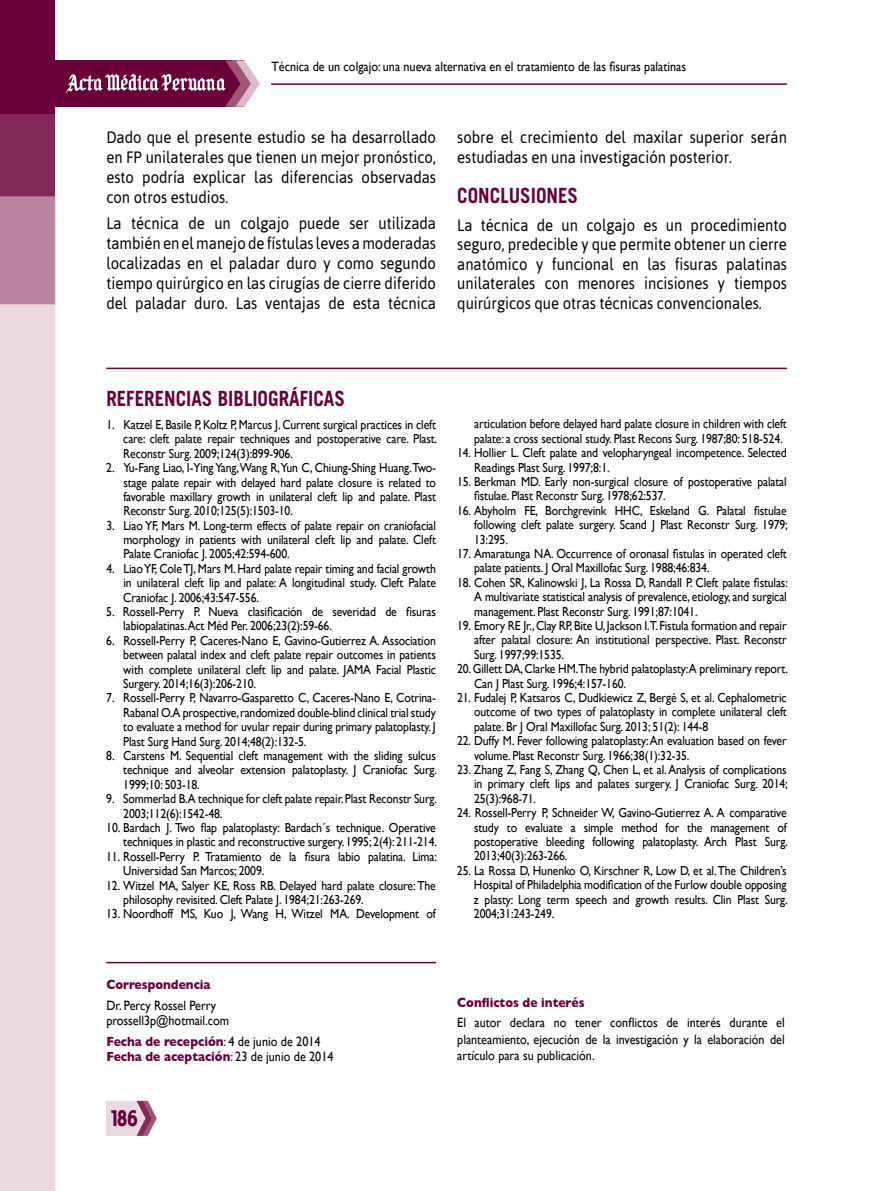
<style>
.page{position:relative;width:872px;height:1191px;background:#fff}
.page>*{position:absolute;margin:0;border:0;box-sizing:border-box;transform-origin:0 0}
.t1{font:22.5px "Milocha";color:#690039;scale:.87 1}
.t2{font:700 21px "Trade Gothic";color:#690039;scale:.9 1}
.t3{font:16.5px/20px "Asap";color:#000;text-align:justify;scale:.9 1}
.t4{font:13.5px/16.2px "Gill Sans";color:#000;scale:.9 1}
.t5{font:700 13.5px/15px "Gill Sans";color:#690039;scale:.9 1}
.t6{font:13.05px/14.4px "Gill Sans";letter-spacing:-.01em;color:#000;text-align:justify;scale:.9 1}
.s1{font-weight:400}
.s2{font-weight:400;color:#000}
</style>
<div class="page">
<div style="left:106px;top:1100px;width:42px;height:35px;background:#ebd9e2"></div>
<svg style="left:137px;top:1100px;width:20px;height:35px"></svg>
<div style="left:0;top:0;width:55px;height:114px;background:#690039"></div>
<div style="left:0;top:114px;width:55px;height:82px;background:#832957"></div>
<div style="left:0;top:196px;width:55px;height:109px;background:#bb849e"></div>
<div style="left:0;top:305px;width:55px;height:886px;background:#ebd9e2"></div>
<div style="left:55px;top:60px;width:189px;height:47px;background:#690039"></div>
<hr style="left:271px;top:83px;width:516px;height:2px;background:#690039">
<svg style="left:65px;top:60px;width:195px;height:47px"></svg>
<hr style="left:106px;top:962px;width:330px;height:1px;background:#690039">
<hr style="left:106px;top:368px;width:681px;height:1px;background:#690039">
<p class="t4" style="left:271px;top:58px;width:462px">Técnica de un colgajo: una nueva alternativa en el tratamiento de las fisuras palatinas</p>
<p class="t3" style="left:106px;top:127px;width:368px">Dado que el presente estudio se ha desarrollado en FP unilaterales que tienen un mejor pronóstico, esto podría explicar las diferencias observadas con otros estudios.</p>
<p class="t3" style="left:106px;top:213px;width:368px">La técnica de un colgajo puede ser utilizada también en el manejo de fístulas leves a moderadas localizadas en el paladar duro y como segundo tiempo quirúrgico en las cirugías de cierre diferido del paladar duro. Las ventajas de esta técnica</p>
<p class="t3" style="left:457px;top:127px;width:368px">sobre el crecimiento del maxilar superior serán estudiadas en una investigación posterior.</p>
<h2 class="t2" style="left:457px;top:182px;width:136px">CONCLUSIONES</h2>
<p class="t3" style="left:457px;top:215px;width:368px">La técnica de un colgajo es un procedimiento seguro, predecible y que permite obtener un cierre anatómico y funcional en las fisuras palatinas unilaterales con menores incisiones y tiempos quirúrgicos que otras técnicas convencionales.</p>
<h2 class="t2" style="left:106px;top:385px;width:266px">REFERENCIAS BIBLIOGRÁFICAS</h2>
<p class="t6" style="left:123px;top:417px;width:350px;text-indent:-17px">1. Katzel E, Basile P, Koltz P, Marcus J. Current surgical practices in cleft care: cleft palate repair techniques and postoperative care. Plast.<br>Reconstr Surg. 2009;124(3):899-906.</p>
<p class="t6" style="left:123px;top:460px;width:349px;text-indent:-17px">2. Yu-Fang Liao, I-Ying Yang,Wang R,Yun C, Chiung-Shing Huang.Two&shy;stage palate repair with delayed hard palate closure is related to favorable maxillary growth in unilateral cleft lip and palate. Plast Reconstr Surg. 2010;125(5):1503-10.</p>
<p class="t6" style="left:123px;top:518px;width:349px;text-indent:-17px">3. Liao YF, Mars M. Long-term effects of palate repair on craniofacial morphology in patients with unilateral cleft lip and palate. Cleft Palate Craniofac J. 2005;42:594-600.</p>
<p class="t6" style="left:123px;top:561px;width:349px;text-indent:-17px">4. LiaoYF, ColeTJ, Mars M. Hard palate repair timing and facial growth in unilateral cleft lip and palate: A longitudinal study. Cleft Palate Craniofac J. 2006;43:547-556.</p>
<p class="t6" style="left:123px;top:604px;width:349px;text-indent:-17px">5. Rossell-Perry P. Nueva clasificación de severidad de fisuras labiopalatinas.Act Méd Per. 2006;23(2):59-66.</p>
<p class="t6" style="left:123px;top:633px;width:349px;text-indent:-17px">6. Rossell-Perry P, Caceres-Nano E, Gavino-Gutierrez A. Association between palatal index and cleft palate repair outcomes in patients with complete unilateral cleft lip and palate. JAMA Facial Plastic Surgery. 2014;16(3):206-210.</p>
<p class="t6" style="left:123px;top:690px;width:349px;text-indent:-17px">7. Rossell-Perry P, Navarro-Gasparetto C, Caceres-Nano E, Cotrina-Rabanal O.A prospective,randomized double-blind clinical trial study to evaluate a method for uvular repair during primary palatoplasty. J Plast Surg Hand Surg. 2014;48(2):132-5.</p>
<p class="t6" style="left:123px;top:748px;width:350px;text-indent:-17px">8. Carstens M. Sequential cleft management with the sliding sulcus technique and alveolar extension palatoplasty. J Craniofac Surg.<br>1999;10: 503-18.</p>
<p class="t6" style="left:123px;top:791px;width:350px;text-indent:-17px">9. Sommerlad B.A technique for cleft palate repair.Plast Reconstr Surg.<br>2003;112(6):1542-48.</p>
<p class="t6" style="left:106px;top:820px;width:369px;text-align:right">10. Bardach J. Two flap palatoplasty: Bardach´s technique. Operative techniques in plastic and reconstructive surgery. 1995; 2(4): 211-214.</p>
<p class="t6" style="left:123px;top:849px;width:350px;text-indent:-17px">11. Rossell-Perry P. Tratamiento de la fisura labio palatina. Lima:<br>Universidad San Marcos; 2009.</p>
<p class="t6" style="left:123px;top:878px;width:349px;text-indent:-17px">12. Witzel MA, Salyer KE, Ross RB. Delayed hard palate closure: The philosophy revisited. Cleft Palate J. 1984;21:263-269.</p>
<p class="t6" style="left:106px;top:906px;width:368px">13. Noordhoff MS, Kuo J, Wang H, Witzel MA. Development of</p>
<p class="t6" style="left:474px;top:416px;width:349px">articulation before delayed hard palate closure in children with cleft palate: a cross sectional study. Plast Recons Surg. 1987;80: 518-524.</p>
<p class="t6" style="left:474px;top:445px;width:349px;text-indent:-17px">14. Hollier L. Cleft palate and velopharyngeal incompetence. Selected<br>Readings Plast Surg. 1997;8:1.</p>
<p class="t6" style="left:474px;top:474px;width:349px;text-indent:-17px">15. Berkman MD. Early non-surgical closure of postoperative palatal fistulae. Plast Reconstr Surg. 1978;62:537.</p>
<p class="t6" style="left:474px;top:503px;width:350px;text-indent:-17px">16. Abyholm FE, Borchgrevink HHC, Eskeland G. Palatal fistulae following cleft palate surgery. Scand J Plast Reconstr Surg. 1979; 13:295.</p>
<p class="t6" style="left:474px;top:546px;width:349px;text-indent:-17px">17. Amaratunga NA. Occurrence of oronasal fistulas in operated cleft palate patients. J Oral Maxillofac Surg. 1988;46:834.</p>
<p class="t6" style="left:474px;top:575px;width:350px;text-indent:-17px">18. Cohen SR, Kalinowski J, La Rossa D, Randall P. Cleft palate fistulas:<br>A multivariate statistical analysis of prevalence, etiology, and surgical management. Plast Reconstr Surg. 1991;87:1041.</p>
<p class="t6" style="left:457px;top:618px;width:368px">19. Emory RE Jr.,Clay RP,Bite U,Jackson I.T. Fistula formation and repair</p>
<p class="t6" style="left:474px;top:632px;width:349px">after palatal closure: An institutional perspective. Plast. Reconstr</p>
<p class="t6" style="left:474px;top:647px;width:102px">Surg. 1997;99:1535.</p>
<p class="t6" style="left:457px;top:661px;width:369px">20.Gillett DA,Clarke HM.The hybrid palatoplasty:A preliminary report.</p>
<p class="t6" style="left:474px;top:676px;width:170px">Can J Plast Surg. 1996;4:157-160.</p>
<p class="t6" style="left:474px;top:690px;width:349px;text-indent:-17px">21. Fudalej P, Katsaros C, Dudkiewicz Z, Bergé S, et al. Cephalometric outcome of two types of palatoplasty in complete unilateral cleft palate. Br J Oral Maxillofac Surg. 2013; 51(2): 144-8</p>
<p class="t6" style="left:474px;top:733px;width:349px;text-indent:-17px">22. Duffy M. Fever following palatoplasty:An evaluation based on fever volume. Plast Reconstr Surg. 1966;38(1):32-35.</p>
<p class="t6" style="left:474px;top:762px;width:350px;text-indent:-17px">23. Zhang Z, Fang S, Zhang Q, Chen L, et al.Analysis of complications in primary cleft lips and palates surgery. J Craniofac Surg. 2014; 25(3):968-71.</p>
<p class="t6" style="left:474px;top:805px;width:350px;text-indent:-17px">24. Rossell-Perry P, Schneider W, Gavino-Gutierrez A. A comparative study to evaluate a simple method for the management of postoperative bleeding following palatoplasty. Arch Plast Surg.<br>2013;40(3):263-266.</p>
<p class="t6" style="left:474px;top:863px;width:350px;text-indent:-17px">25. La Rossa D, Hunenko O, Kirschner R, Low D, et al.The Children’s Hospital of Philadelphia modification of the Furlow double opposing z plasty: Long term speech and growth results. Clin Plast Surg.<br>2004;31:243-249.</p>
<p class="t5" style="left:106px;top:976px;width:117px">Correspondencia</p>
<p class="t4" style="left:106px;top:998px;width:138px;line-height:15px">Dr. Percy Rossel Perry prossell3p@hotmail.com</p>
<p class="t5" style="left:106px;top:1033px;width:254px">Fecha de recepción<span class="s1">:</span> <span class="s2">4 de junio de 2014<br></span>Fecha de aceptación<span class="s1">:</span> <span class="s2">23 de junio de 2014</span></p>
<h1 class="t1" style="left:111px;top:1105px;width:32px">186</h1>
<p class="t5" style="left:457px;top:994px;width:143px">Conflictos de interés</p>
<p class="t4" style="left:457px;top:1014px;width:365px;text-align:justify">El autor declara no tener conflictos de interés durante el planteamiento, ejecución de la investigación y la elaboración del artículo para su publicación.</p>
</div>
